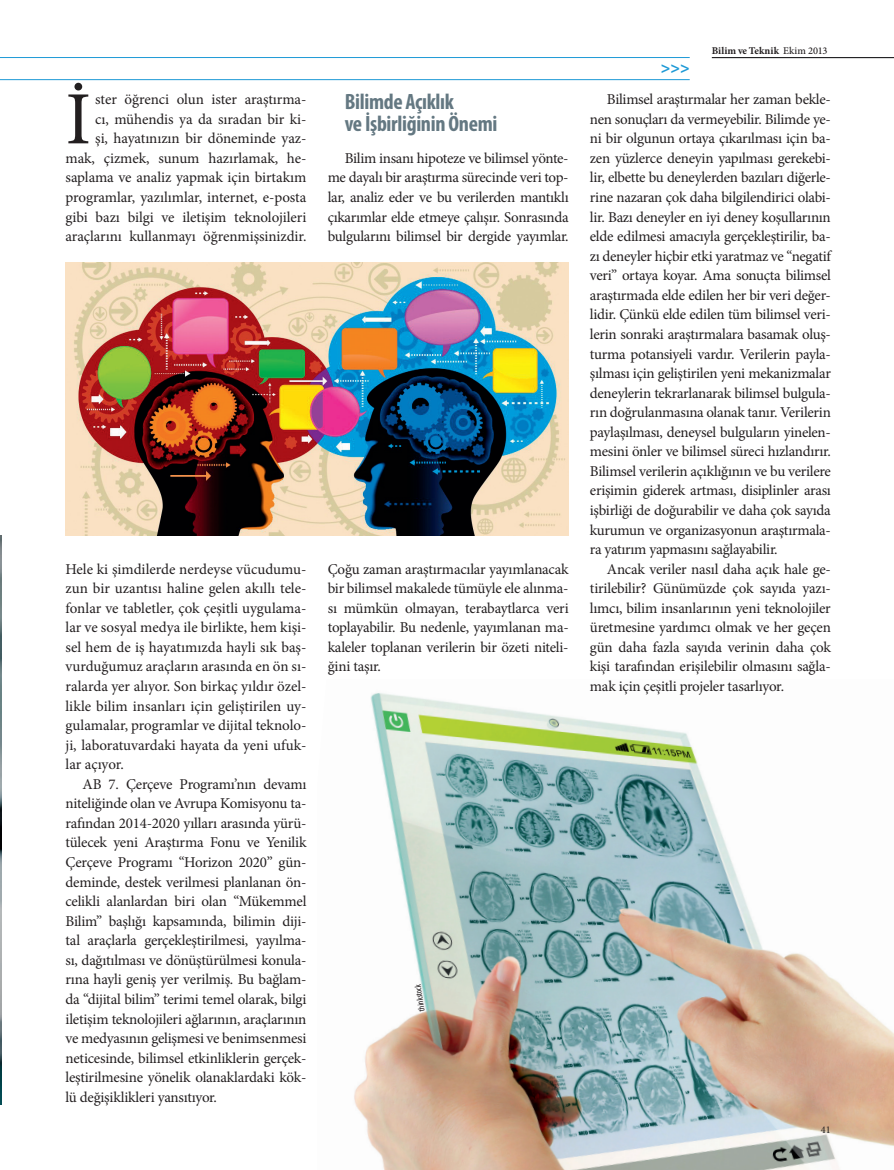
<style>
.page{position:relative;width:894px;height:1170px;background:#fff}
.page>*{position:absolute;margin:0;border:0;box-sizing:border-box;transform-origin:0 0}
.t1{font:75.15px "Minion Pro";color:#231f20}
.t2{font:700 condensed 22.2px/22.2px "Myriad Pro";letter-spacing:-.015em;color:#647882}
.t3{font:700 16.2px "Myriad Pro";color:#1d99d6}
.t4{font:15px/19.5px "Minion Pro";letter-spacing:-.01em;color:#231f20;text-align:justify}
.t5{font:700 10.35px "Minion Pro";letter-spacing:.005em;color:#231f20}
.t6{font:10.35px "Minion Pro";color:#231f20}
.t7{font:condensed 9px "Myriad Pro";color:#231f20}
.s1{font-weight:500}
</style>
<div class="page">
<img style="left:354px;top:693px;width:540px;height:477px">
<hr style="left:712px;top:57px;width:182px;height:1px;background:#000103">
<hr style="left:0;top:79px;width:690px;height:1px;background:#1d99d6">
<hr style="left:0;top:57px;width:690px;height:1px;background:#1d99d6">
<img style="left:0;top:536px;width:2px;height:568px">
<img style="left:66px;top:263px;width:503px;height:273px">
<h1 class="t1" style="left:66px;top:69px;width:27px">İ</h1>
<p class="t4" style="left:66px;top:90px;width:242px;text-align:right">ster öğrenci olun ister araştırma-<br>cı, mühendis ya da sıradan bir ki-<br>şi, hayatınızın bir döneminde yaz&shy;mak, çizmek, sunum hazırlamak, he&shy;saplama ve analiz yapmak için birtakım programlar, yazılımlar, internet, e-posta gibi bazı bilgi ve iletişim teknolojileri araçlarını kullanmayı öğrenmişsinizdir.</p>
<p class="t4" style="left:66px;top:559px;width:242px">Hele ki şimdilerde nerdeyse vücudumu&shy;zun bir uzantısı haline gelen akıllı tele&shy;fonlar ve tabletler, çok çeşitli uygulama&shy;lar ve sosyal medya ile birlikte, hem kişi&shy;sel hem de iş hayatımızda hayli sık baş&shy;vurduğumuz araçların arasında en ön sı&shy;ralarda yer alıyor. Son birkaç yıldır özel&shy;likle bilim insanları için geliştirilen uy&shy;gulamalar, programlar ve dijital teknolo&shy;ji, laboratuvardaki hayata da yeni ufuk&shy;lar açıyor.</p>
<p class="t4" style="left:66px;top:774px;width:242px;text-indent:17px">AB 7. Çerçeve Programı’nın devamı niteliğinde olan ve Avrupa Komisyonu ta&shy;rafından 2014-2020 yılları arasında yürü&shy;tülecek yeni Araştırma Fonu ve Yenilik Çerçeve Programı “Horizon 2020” gün&shy;deminde, destek verilmesi planlanan ön&shy;celikli alanlardan biri olan “Mükemmel Bilim” başlığı kapsamında, bilimin diji&shy;tal araçlarla gerçekleştirilmesi, yayılma&shy;sı, dağıtılması ve dönüştürülmesi konula&shy;rına hayli geniş yer verilmiş. Bu bağlam&shy;da “dijital bilim” terimi temel olarak, bilgi iletişim teknolojileri ağlarının, araçlarının ve medyasının gelişmesi ve benimsenmesi neticesinde, bilimsel etkinliklerin gerçek&shy;leştirilmesine yönelik olanaklardaki kök&shy;lü değişiklikleri yansıtıyor.</p>
<h2 class="t2" style="left:345px;top:90px;width:154px">Bilimde Açıklık<br>ve İşbirliğinin Önemi</h2>
<p class="t4" style="left:328px;top:148px;width:242px;text-indent:17px">Bilim insanı hipoteze ve bilimsel yönte&shy;me dayalı bir araştırma sürecinde veri top&shy;lar, analiz eder ve bu verilerden mantıklı çıkarımlar elde etmeye çalışır. Sonrasında bulgularını bilimsel bir dergide yayımlar.</p>
<p class="t4" style="left:328px;top:559px;width:242px">Çoğu zaman araştırmacılar yayımlanacak bir bilimsel makalede tümüyle ele alınma&shy;sı mümkün olmayan, terabaytlarca veri toplayabilir. Bu nedenle, yayımlanan ma&shy;kaleler toplanan verilerin bir özeti niteli&shy;ğini taşır.</p>
<p class="t3" style="left:661px;top:57px;width:30px">&gt;&gt;&gt;</p>
<p class="t5" style="left:712px;top:43px;width:117px">Bilim ve Teknik <span class="s1">Ekim 2013</span></p>
<p class="t4" style="left:590px;top:90px;width:242px;text-indent:17px">Bilimsel araştırmalar her zaman bekle&shy;nen sonuçları da vermeyebilir. Bilimde ye&shy;ni bir olgunun ortaya çıkarılması için ba&shy;zen yüzlerce deneyin yapılması gerekebi&shy;lir, elbette bu deneylerden bazıları diğerle&shy;rine nazaran çok daha bilgilendirici olabi&shy;lir. Bazı deneyler en iyi deney koşullarının elde edilmesi amacıyla gerçekleştirilir, ba&shy;zı deneyler hiçbir etki yaratmaz ve “negatif veri” ortaya koyar. Ama sonuçta bilimsel araştırmada elde edilen her bir veri değer&shy;lidir. Çünkü elde edilen tüm bilimsel veri&shy;lerin sonraki araştırmalara basamak oluş&shy;turma potansiyeli vardır. Verilerin payla&shy;şılması için geliştirilen yeni mekanizmalar deneylerin tekrarlanarak bilimsel bulgula&shy;rın doğrulanmasına olanak tanır. Verilerin paylaşılması, deneysel bulguların yinelen&shy;mesini önler ve bilimsel süreci hızlandırır.<br>Bilimsel verilerin açıklığının ve bu verilere erişimin giderek artması, disiplinler arası işbirliği de doğurabilir ve daha çok sayıda kurumun ve organizasyonun araştırmala&shy;ra yatırım yapmasını sağlayabilir.</p>
<p class="t4" style="left:590px;top:559px;width:242px;text-indent:17px">Ancak veriler nasıl daha açık hale ge&shy;tirilebilir? Günümüzde çok sayıda yazı&shy;lımcı, bilim insanlarının yeni teknolojiler üretmesine yardımcı olmak ve her geçen gün daha fazla sayıda verinin daha çok kişi tarafından erişilebilir olmasını sağla&shy;mak için çeşitli projeler tasarlıyor.</p>
<p class="t7" style="left:416px;top:1012px;width:28px;rotate:-99deg">thinkstock</p>
<p class="t6" style="left:821px;top:1123px;width:11px">41</p>
</div>
